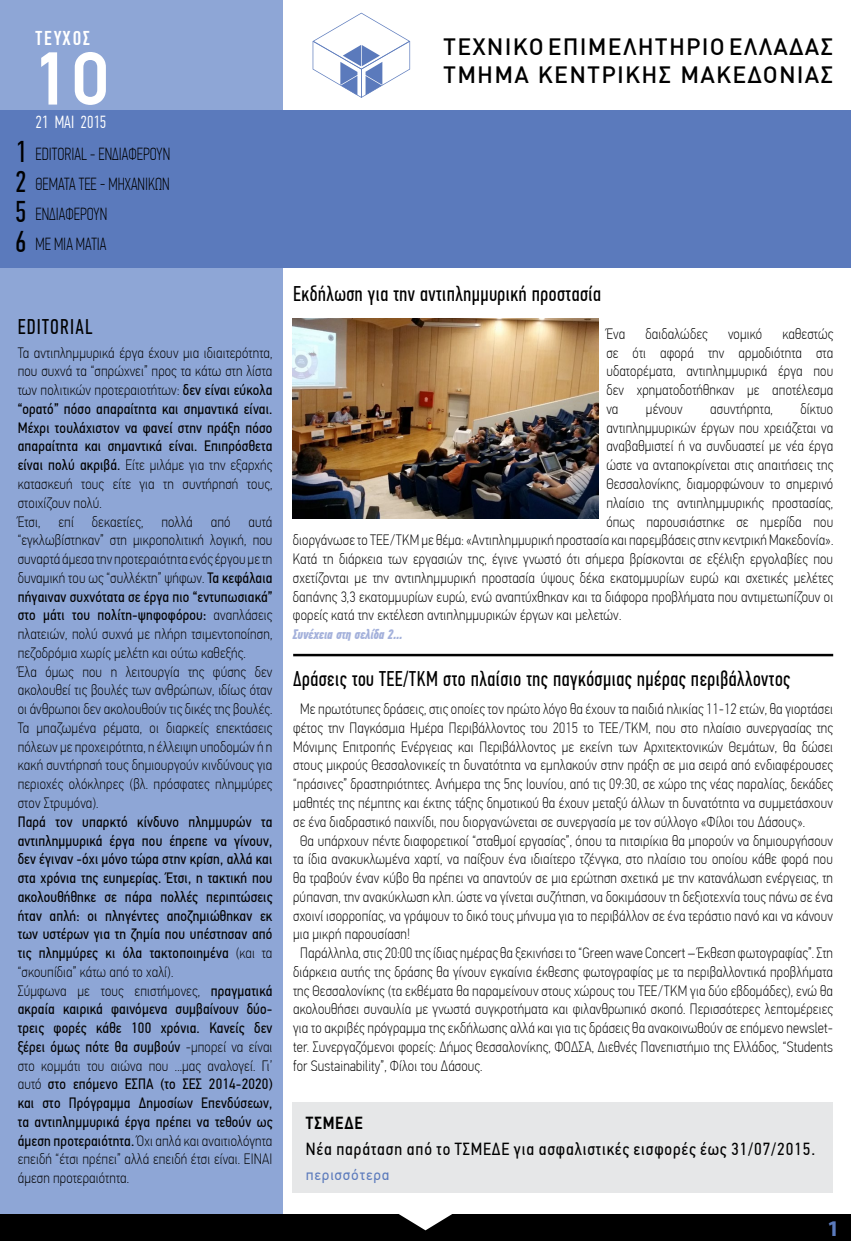
<style>
.page{position:relative;width:851px;height:1241px;background:#fff}
.page>*{position:absolute;margin:0;border:0;box-sizing:border-box;transform-origin:0 0}
.t1{font:500 75px "PF Din Text Pro";color:#fff}
.t2{font:30px/29.9px "PF Din Text Comp Pro";color:#000;text-align:justify}
.t3{font:500 23.12px/27.8px "DIN Greek";letter-spacing:.05em;color:#000}
.t4{font:700 22.5px "Myriad Pro";color:#5b7abc}
.t5{font:21.25px "PF Din Text Comp Pro";letter-spacing:.025em;color:#000}
.t6{font:21.25px "PF Din Text Comp Pro";letter-spacing:.055em;color:#000}
.t7{font:500 20px "PF Din Text Comp Pro";letter-spacing:.1em;color:#fff}
.t8{font:100 17.5px/30px "PF Din Text Comp Pro";color:#000}
.t9{font:17.5px "PF Din Text Cond Pro";letter-spacing:.05em;color:#000}
.t10{font:300 17.5px "PF Din Text Comp Pro";color:#fff}
.t11{font:500 17.5px "PF Din Text Cond Pro";letter-spacing:.05em;color:#000}
.t12{font:100 15px/18.8px "PF Din Text Cond Pro";letter-spacing:.01em;color:#000}
.t13{font:15px/18.8px "PF Din Text Cond Pro";letter-spacing:.01em;color:#000}
.t14{font:15px "PF Din Text Pro";letter-spacing:.05em;color:#5b7abc}
.t15{font:italic 700 13.75px "PF Din Text Comp Pro";letter-spacing:-.01em;color:#a4b1db}
.s1{font-weight:400}
.s2{font-weight:100}
</style>
<div class="page">
<div style="left:0;top:0;width:282px;height:1240px;background:#8ea6d6"></div>
<div style="left:0;top:110px;width:850px;height:157px;background:#5b7abc"></div>
<div style="left:0;top:1214px;width:850px;height:26px;background:#000"></div>
<svg style="left:312px;top:13px;width:98px;height:85px"></svg>
<svg style="left:399px;top:1214px;width:53px;height:16px"></svg>
<hr style="left:293px;top:653px;width:540px;height:3px;background:#000">
<div style="left:293px;top:1102px;width:539px;height:90px;background:#e6e7e8"></div>
<img style="left:293px;top:318px;width:305px;height:200px">
<h3 class="t7" style="left:35px;top:27px;width:56px">ΤΕΥΧΟΣ</h3>
<h1 class="t1" style="left:31px;top:34px;width:80px">10</h1>
<p class="t10" style="left:35px;top:112px;width:72px">21 MAI 2015</p>
<h2 class="t2" style="left:15px;top:137px;width:13px">1<br>2<br>5<br>6</h2>
<p class="t8" style="left:35px;top:139px;width:136px">EDITORIAL - ΕΝΔΙΑΦΕΡΟΥΝ<br>Θέματα τεε - μηχανι κων<br>ΕΝΔΙΑΦΕΡΟΥΝ<br>ME MIA MATIA</p>
<h3 class="t6" style="left:18px;top:314px;width:76px">EDITORIAL</h3>
<p class="t12" style="left:18px;top:343px;width:256px">Τα αντιπλημμυρικά έργα έχουν μια ιδιαιτερότητα, που συχνά τα “σπρώχνει” προς τα κάτω στη λίστα των πολιτικών προτεραιοτήτων: <span class="s1">δεν είναι εύκολα “ορατό” πόσο απαραίτητα και σημαντικά είναι.<br>Μέχρι τουλάχιστον να φανεί στην πράξη πόσο απαραίτητα και σημαντικά είναι. Επιπρόσθετα είναι πολύ ακριβά.</span> Είτε μιλάμε για την εξαρχής κατασκευή τους είτε για τη συντήρησή τους, στοιχίζουν πολύ.<br>Έτσι, επί δεκαετίες, πολλά από αυτά “εγκλωβίστηκαν” στη μικροπολιτική λογική, που συναρτά άμεσα την προτεραιότητα ενός έργου με τη δυναμική του ως “συλλέκτη” ψήφων. <span class="s1">Τα κεφάλαια πήγαιναν συχνότατα σε έργα πιο “εντυπωσιακά” στο μάτι του πολίτη-ψηφοφόρου:</span> αναπλάσεις πλατειών, πολύ συχνά με πλήρη τσιμεντοποίηση, πεζοδρόμια χωρίς μελέτη και ούτω καθεξής.<br>Έλα όμως που η λειτουργία της φύσης δεν ακολουθεί τις βουλές των ανθρώπων, ιδίως όταν οι άνθρωποι δεν ακολουθούν τις δικές της βουλές.<br>Τα μπαζωμένα ρέματα, οι διαρκείς επεκτάσεις πόλεων με προχειρότητα, η έλλειψη υποδομών ή η κακή συντήρησή τους δημιουργούν κινδύνους για περιοχές ολόκληρες (βλ. πρόσφατες πλημμύρες στον Στρυμόνα).</p>
<p class="t13" style="left:18px;top:812px;width:256px">Παρά τον υπαρκτό κίνδυνο πλημμυρών τα αντιπλημμυρικά έργα που έπρεπε να γίνουν, δεν έγιναν -όχι μόνο τώρα στην κρίση, αλλά και στα χρόνια της ευημερίας. Έτσι, η τακτική που ακολουθήθηκε σε πάρα πολλές περιπτώσεις ήταν απλή: οι πληγέντες αποζημιώθηκαν εκ των υστέρων για τη ζημία που υπέστησαν από τις πλημμύρες κι όλα τακτοποιημένα <span class="s2">(και τα “σκουπίδια” κάτω από το χαλί).<br>Σύμφωνα με τους επιστήμονες,</span> πραγματικά ακραία καιρικά φαινόμενα συμβαίνουν δύο&shy;τρεις φορές κάθε 100 χρόνια. Κανείς δεν ξέρει όμως πότε θα συμβούν <span class="s2">-μπορεί να είναι στο κομμάτι του αιώνα που ...μας αναλογεί. Γι’ αυτό</span> στο επόμενο ΕΣΠΑ (το ΣΕΣ 2014-2020) και στο Πρόγραμμα Δημοσίων Επενδύσεων, τα αντιπλημμυρικά έργα πρέπει να τεθούν ως άμεση προτεραιότητα. <span class="s2">Όχι απλά και αναιτιολόγητα επειδή “έτσι πρέπει” αλλά επειδή έτσι είναι. ΕΙΝΑΙ άμεση προτεραιότητα.</span></p>
<h3 class="t3" style="left:443px;top:33px;width:391px">ΤΕΧΝΙΚΟ ΕΠΙΜΕΛΗΤΗΡΙΟ ΕΛΛΑΔΑΣ<br>ΤΜΗΜΑ ΚΕΝΤΡΙΚΗΣ ΜΑΚΕΔΟΝΙΑΣ</h3>
<h3 class="t5" style="left:293px;top:282px;width:309px">Εκδήλωση για την αντιπλημμυρική προστασία</h3>
<p class="t12" style="left:606px;top:324px;width:228px;text-align:justify;text-indent:176px">καθεστώς σε ότι αφορά την αρμοδιότητα στα υδατορέματα, αντιπλημμυρικά έργα που δεν χρηματοδοτήθηκαν με αποτέλεσμα να</p>
<p class="t12" style="left:606px;top:324px;width:20px">Ένα</p>
<p class="t12" style="left:645px;top:324px;width:63px">δαιδαλώδες</p>
<p class="t12" style="left:728px;top:324px;width:36px">νομικό</p>
<p class="t12" style="left:645px;top:399px;width:38px">μένουν</p>
<p class="t12" style="left:710px;top:399px;width:64px">ασυντήρητα,</p>
<p class="t12" style="left:800px;top:399px;width:34px">δίκτυο</p>
<p class="t12" style="left:606px;top:418px;width:228px">αντιπλημμυρικών έργων που χρειάζεται να</p>
<p class="t12" style="left:606px;top:437px;width:228px">αναβαθμιστεί ή να συνδυαστεί με νέα έργα</p>
<p class="t12" style="left:606px;top:455px;width:228px">ώστε να ανταποκρίνεται στις απαιτήσεις της</p>
<p class="t12" style="left:606px;top:474px;width:228px">Θεσσαλονίκης, διαμορφώνουν το σημερινό</p>
<p class="t12" style="left:606px;top:493px;width:228px">πλαίσιο της αντιπλημμυρικής προστασίας,</p>
<p class="t12" style="left:606px;top:512px;width:228px">όπως παρουσιάστηκε σε ημερίδα που</p>
<p class="t12" style="left:293px;top:530px;width:541px">διοργάνωσε το ΤΕΕ/ΤΚΜ με θέμα: «Αντιπλημμυρική προστασία και παρεμβάσεις στην κεντρική Μακεδονία».</p>
<p class="t12" style="left:293px;top:549px;width:541px">Κατά τη διάρκεια των εργασιών της, έγινε γνωστό ότι σήμερα βρίσκονται σε εξέλιξη εργολαβίες που</p>
<p class="t12" style="left:293px;top:568px;width:541px">σχετίζονται με την αντιπλημμυρική προστασία ύψους δέκα εκατομμυρίων ευρώ και σχετικές μελέτες</p>
<p class="t12" style="left:293px;top:587px;width:541px">δαπάνης 3,3 εκατομμυρίων ευρώ, ενώ αναπτύχθηκαν και τα διάφορα προβλήματα που αντιμετωπίζουν οι</p>
<p class="t12" style="left:293px;top:605px;width:330px">φορείς κατά την εκτέλεση αντιπλημμυρικών έργων και μελετών.</p>
<p class="t15" style="left:293px;top:625px;width:111px">Συνέχεια στη σελίδα 2...</p>
<h3 class="t5" style="left:293px;top:666px;width:498px">Δράσεις του ΤΕΕ/ΤΚΜ στο πλαίσιο της παγκόσμιας ημέρας περιβάλλοντος</h3>
<p class="t12" style="left:300px;top:699px;width:534px">Με πρωτότυπες δράσεις, στις οποίες τον πρώτο λόγο θα έχουν τα παιδιά ηλικίας 11-12 ετών, θα γιορτάσει</p>
<p class="t12" style="left:293px;top:718px;width:541px">φέτος την Παγκόσμια Ημέρα Περιβάλλοντος του 2015 το ΤΕΕ/ΤΚΜ, που στο πλαίσιο συνεργασίας της</p>
<p class="t12" style="left:293px;top:737px;width:541px">Μόνιμης Επιτροπής Ενέργειας και Περιβάλλοντος με εκείνη των Αρχιτεκτονικών Θεμάτων, θα δώσει</p>
<p class="t12" style="left:293px;top:755px;width:541px">στους μικρούς Θεσσαλονικείς τη δυνατότητα να εμπλακούν στην πράξη σε μια σειρά από ενδιαφέρουσες</p>
<p class="t12" style="left:293px;top:774px;width:541px">“πράσινες” δραστηριότητες. Ανήμερα της 5ης Ιουνίου, από τις 09:30, σε χώρο της νέας παραλίας, δεκάδες</p>
<p class="t12" style="left:293px;top:793px;width:541px">μαθητές της πέμπτης και έκτης τάξης δημοτικού θα έχουν μεταξύ άλλων τη δυνατότητα να συμμετάσχουν</p>
<p class="t12" style="left:293px;top:812px;width:513px">σε ένα διαδραστικό παιχνίδι, που διοργανώνεται σε συνεργασία με τον σύλλογο «Φίλοι του Δάσους».</p>
<p class="t12" style="left:300px;top:830px;width:534px">Θα υπάρχουν πέντε διαφορετικοί “σταθμοί εργασίας”, όπου τα πιτσιρίκια θα μπορούν να δημιουργήσουν</p>
<p class="t12" style="left:293px;top:849px;width:541px">τα ίδια ανακυκλωμένα χαρτί, να παίξουν ένα ιδιαίτερο τζένγκα, στο πλαίσιο του οποίου κάθε φορά που</p>
<p class="t12" style="left:293px;top:868px;width:541px">θα τραβούν έναν κύβο θα πρέπει να απαντούν σε μια ερώτηση σχετικά με την κατανάλωση ενέργειας, τη</p>
<p class="t12" style="left:293px;top:887px;width:541px">ρύπανση, την ανακύκλωση κλπ. ώστε να γίνεται συζήτηση, να δοκιμάσουν τη δεξιοτεχνία τους πάνω σε ένα</p>
<p class="t12" style="left:293px;top:905px;width:541px">σχοινί ισορροπίας, να γράψουν το δικό τους μήνυμα για το περιβάλλον σε ένα τεράστιο πανό και να κάνουν</p>
<p class="t12" style="left:293px;top:924px;width:119px">μια μικρή παρουσίαση!</p>
<p class="t12" style="left:300px;top:943px;width:534px">Παράλληλα, στις 20:00 της ίδιας ημέρας θα ξεκινήσει το “Green wave Concert – Έκθεση φωτογραφίας”. Στη</p>
<p class="t12" style="left:293px;top:962px;width:541px">διάρκεια αυτής της δράσης θα γίνουν εγκαίνια έκθεσης φωτογραφίας με τα περιβαλλοντικά προβλήματα</p>
<p class="t12" style="left:293px;top:980px;width:541px">της Θεσσαλονίκης (τα εκθέματα θα παραμείνουν στους χώρους του ΤΕΕ/ΤΚΜ για δύο εβδομάδες), ενώ θα</p>
<p class="t12" style="left:293px;top:999px;width:541px">ακολουθήσει συναυλία με γνωστά συγκροτήματα και φιλανθρωπικό σκοπό. Περισσότερες λεπτομέρειες</p>
<p class="t12" style="left:293px;top:1018px;width:541px">για το ακριβές πρόγραμμα της εκδήλωσης αλλά και για τις δράσεις θα ανακοινωθούν σε επόμενο newslet-</p>
<p class="t12" style="left:293px;top:1037px;width:541px">ter. Συνεργαζόμενοι φορείς: Δήμος Θεσσαλονίκης, ΦΟΔΣΑ, Διεθνές Πανεπιστήμιο της Ελλάδος, “Students</p>
<p class="t12" style="left:293px;top:1055px;width:191px">for Sustainability”, Φίλοι του Δάσους.</p>
<p class="t11" style="left:306px;top:1111px;width:58px">ΤΣΜΕΔΕ</p>
<p class="t9" style="left:306px;top:1137px;width:511px">Νέα παράταση από το ΤΣΜΕΔΕ για ασφαλιστικές εισφορές έως 31/07/2015.</p>
<p class="t14" style="left:306px;top:1165px;width:85px">περισσότερα</p>
<h3 class="t4" style="left:826px;top:1213px;width:14px">1</h3>
</div>
